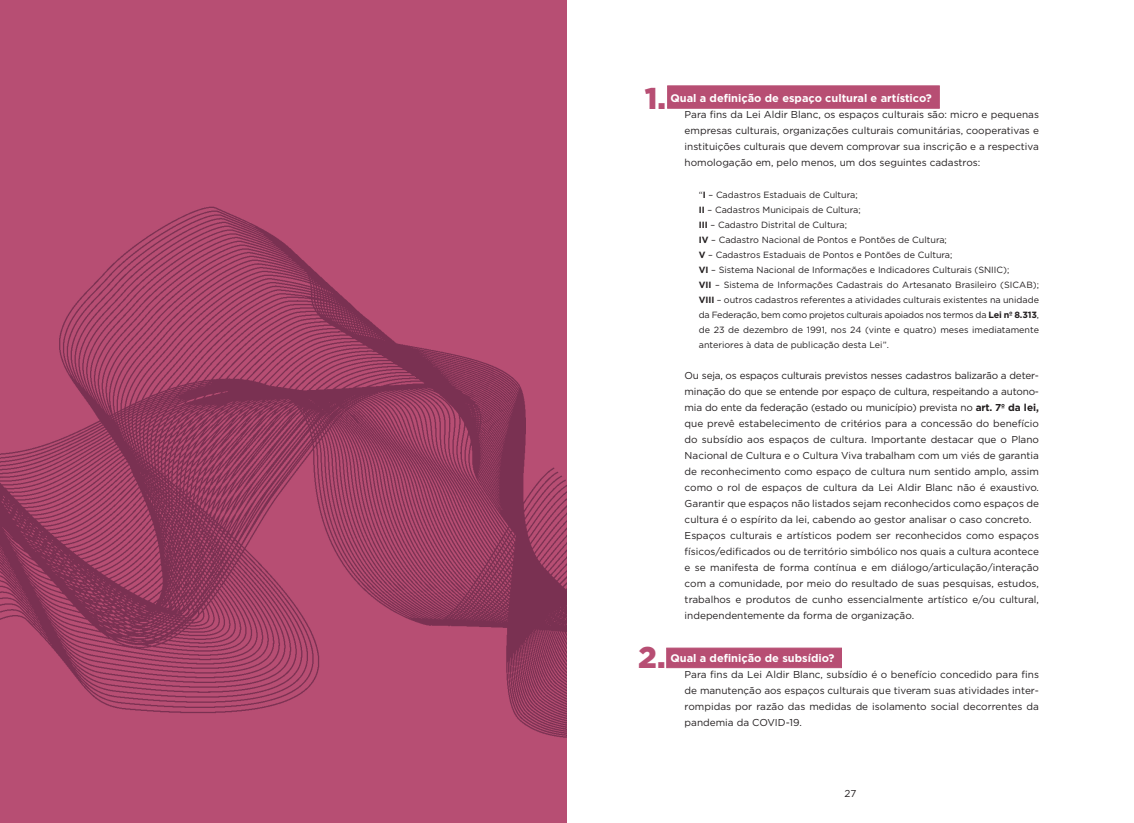
<style>
.page{position:relative;width:1134px;height:823px;background:#fff}
.page>*{position:absolute;margin:0;border:0;box-sizing:border-box;transform-origin:0 0}
.t1{font:900 30px "Gotham";color:#b74e73}
.Estilo_de_parágrafo{font:700 11px "Gotham";color:#fff}
.Estilo_de_parágrafo-2{font:10px/16px "Gotham";color:#231f20;text-align:justify}
.Estilo_de_parágrafo-3{font:9px/15px "Gotham";color:#231f20;text-align:justify}
.s1{font-weight:700}
</style>
<div class="page">
<img style="left:0;top:0;width:567px;height:822px">
<div style="left:666px;top:647px;width:176px;height:20px;background:#b74e73;border:1px solid #b74e73"></div>
<div style="left:667px;top:85px;width:273px;height:24px;background:#b74e73;border:1px solid #b74e73"></div>
<p class="t1" style="left:645px;top:77px;width:23px">1.</p>
<p class="Estilo_de_parágrafo" style="left:670px;top:91px;width:263px">Qual a definição de espaço cultural e artístico?</p>
<p class="Estilo_de_parágrafo-2" style="left:685px;top:107px;width:356px">Para fins da Lei Aldir Blanc, os espaços culturais são: micro e pequenas empresas culturais, organizações culturais comunitárias, cooperativas e instituições culturais que devem comprovar sua inscrição e a respectiva homologação em, pelo menos, um dos seguintes cadastros:</p>
<p class="Estilo_de_parágrafo-3" style="left:699px;top:186px;width:160px">“<span class="s1">I</span> – Cadastros Estaduais de Cultura;</p>
<p class="Estilo_de_parágrafo-3" style="left:699px;top:201px;width:163px"><span class="s1">II</span> – Cadastros Municipais de Cultura;</p>
<p class="Estilo_de_parágrafo-3" style="left:699px;top:216px;width:150px"><span class="s1">III</span> – Cadastro Distrital de Cultura;</p>
<p class="Estilo_de_parágrafo-3" style="left:699px;top:231px;width:250px"><span class="s1">IV</span> – Cadastro Nacional de Pontos e Pontões de Cultura;</p>
<p class="Estilo_de_parágrafo-3" style="left:699px;top:246px;width:255px"><span class="s1">V</span> – Cadastros Estaduais de Pontos e Pontões de Cultura;</p>
<p class="Estilo_de_parágrafo-3" style="left:699px;top:261px;width:312px"><span class="s1">VI</span> – Sistema Nacional de Informações e Indicadores Culturais (SNIIC);</p>
<p class="Estilo_de_parágrafo-3" style="left:699px;top:276px;width:342px"><span class="s1">VII</span> – Sistema de Informações Cadastrais do Artesanato Brasileiro (SICAB); <span class="s1">VIII</span> – outros cadastros referentes a atividades culturais existentes na unidade da Federação, bem como projetos culturais apoiados nos termos da <span class="s1">Lei nº 8.313</span>, de 23 de dezembro de 1991, nos 24 (vinte e quatro) meses imediatamente anteriores à data de publicação desta Lei”.</p>
<p class="Estilo_de_parágrafo-2" style="left:685px;top:367px;width:356px">Ou seja, os espaços culturais previstos nesses cadastros balizarão a deter&shy;minação do que se entende por espaço de cultura, respeitando a autono&shy;mia do ente da federação (estado ou município) prevista no <span class="s1">art. 7º da lei, </span>que prevê estabelecimento de critérios para a concessão do benefício do subsídio aos espaços de cultura. Importante destacar que o Plano Nacional de Cultura e o Cultura Viva trabalham com um viés de garantia de reconhecimento como espaço de cultura num sentido amplo, assim como o rol de espaços de cultura da Lei Aldir Blanc não é exaustivo.<br>Garantir que espaços não listados sejam reconhecidos como espaços de cultura é o espírito da lei, cabendo ao gestor analisar o caso concreto.</p>
<p class="Estilo_de_parágrafo-2" style="left:685px;top:527px;width:356px">Espaços culturais e artísticos podem ser reconhecidos como espaços físicos/edificados ou de território simbólico nos quais a cultura acontece e se manifesta de forma contínua e em diálogo/articulação/interação com a comunidade, por meio do resultado de suas pesquisas, estudos, trabalhos e produtos de cunho essencialmente artístico e/ou cultural, independentemente da forma de organização.</p>
<p class="Estilo_de_parágrafo" style="left:670px;top:650px;width:166px">Qual a definição de subsídio?</p>
<p class="Estilo_de_parágrafo-2" style="left:685px;top:665px;width:356px">Para fins da Lei Aldir Blanc, subsídio é o benefício concedido para fins de manutenção aos espaços culturais que tiveram suas atividades inter&shy;rompidas por razão das medidas de isolamento social decorrentes da pandemia da COVID-19.</p>
<p class="t1" style="left:638px;top:636px;width:29px">2.</p>
<p class="Estilo_de_parágrafo-2" style="left:844px;top:784px;width:13px">27</p>
</div>
